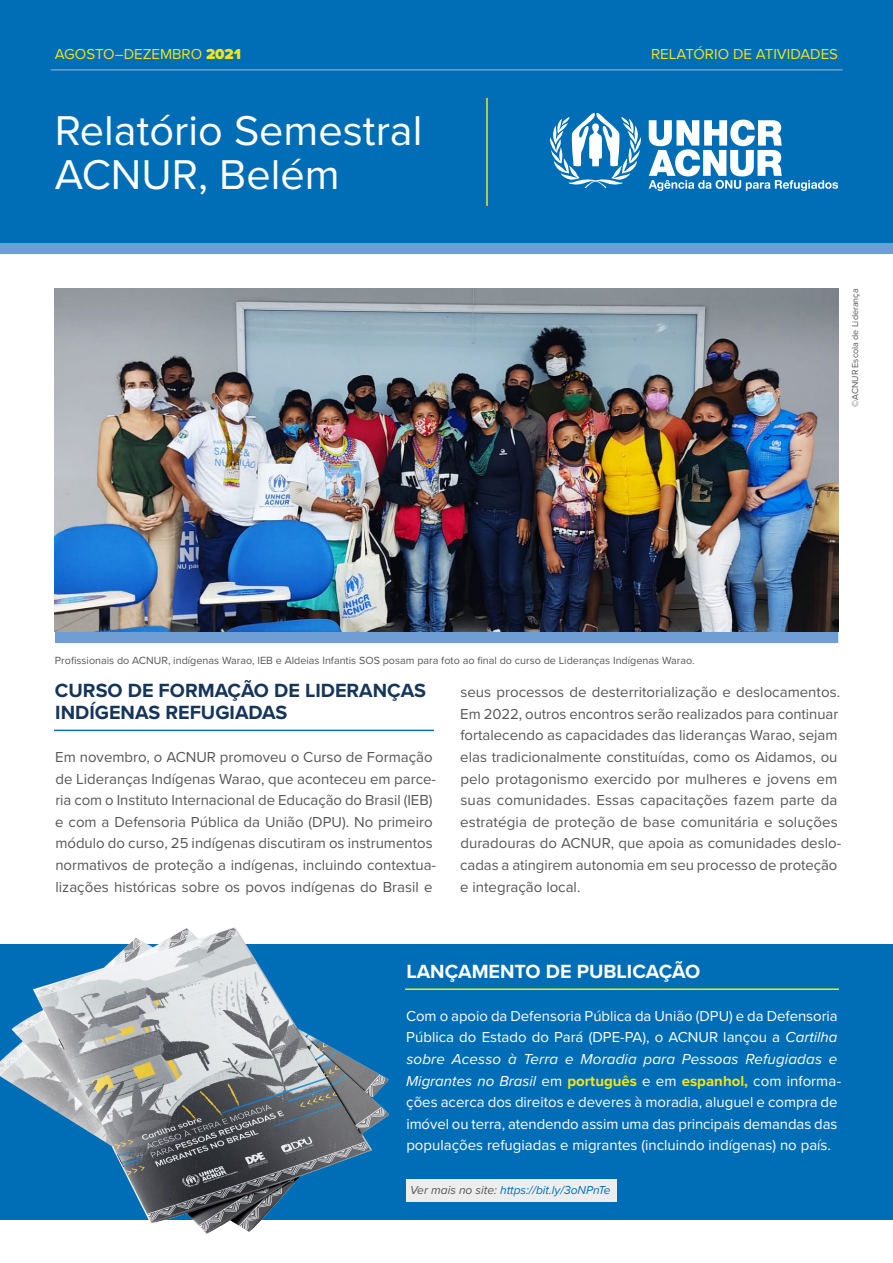
<style>
.page{position:relative;width:893px;height:1263px;background:#fff}
.page>*{position:absolute;margin:0;border:0;box-sizing:border-box;transform-origin:0 0}
.t1{font:43.2px/43.2px "Proxima Nova";color:#fff}
.t2{font:700 19.8px/21.6px "Proxima Nova";color:#16355b}
.t3{font:700 19.8px "Proxima Nova";color:#fff}
.t4{font:15px/21.6px "Proxima Nova";color:#575756}
.t5{font:15px/21.6px "Proxima Nova";color:#fff}
.t6{font:15px "Proxima Nova";color:#f2e61a}
.t7{font:italic 12px "Proxima Nova";color:#006eb7}
.t8{font:10.8px "Proxima Nova";color:#575756}
.t9{font:9px "Proxima Nova";color:#575756}
.s1{font-weight:900}
.s2{font-style:italic}
.s3{font-weight:700;color:#f2e61a}
.s4{color:#575756}
</style>
<div class="page">
<div style="left:0;top:945px;width:893px;height:275px;background:#006eb7"></div>
<div style="left:0;top:0;width:893px;height:253px;background:#006eb7"></div>
<div style="left:0;top:243px;width:893px;height:10px;background:#6f9ed4"></div>
<svg style="left:550px;top:113px;width:91px;height:75px"></svg>
<svg style="left:649px;top:120px;width:189px;height:71px"></svg>
<hr style="left:50px;top:69px;width:792px;height:2px;background:#6f9ed4">
<hr style="left:486px;top:98px;width:2px;height:108px;background:#f2e61a">
<hr style="left:54px;top:730px;width:380px;height:1px;background:#006eb7">
<div style="left:55px;top:299px;width:783px;height:343px;background:#6f9ed4"></div>
<img style="left:55px;top:288px;width:783px;height:343px">
<hr style="left:405px;top:988px;width:434px;height:2px;background:#f2e61a">
<div style="left:406px;top:1179px;width:210px;height:22px;background:#ededed"></div>
<img style="left:0;top:927px;width:389px;height:307px">
<p class="t6" style="left:55px;top:43px;width:188px">AGOSTO–DEZEMBRO <span class="s1">2021</span></p>
<p class="t6" style="left:651px;top:43px;width:188px">RELATÓRIO DE ATIVIDADES</p>
<h1 class="t1" style="left:55px;top:108px;width:369px">Relatório Semestral<br>ACNUR, Belém</h1>
<p class="t9" style="left:848px;top:407px;width:120px;rotate:-90deg">©ACNUR Escola de Liderança</p>
<p class="t8" style="left:55px;top:652px;width:641px">Profissionais do ACNUR, indígenas Warao, IEB e Aldeias Infantis SOS posam para foto ao final do curso de Lideranças Indígenas Warao.</p>
<h2 class="t2" style="left:55px;top:679px;width:373px">CURSO DE FORMAÇÃO DE LIDERANÇAS<br>INDÍGENAS REFUGIADAS</h2>
<p class="t4" style="left:55px;top:745px;width:382px">Em novembro, o ACNUR promoveu o Curso de Formação de Lideranças Indígenas Warao, que aconteceu em parce&shy;ria com o Instituto Internacional de Educação do Brasil (IEB) e com a Defensoria Pública da União (DPU). No primeiro módulo do curso, 25 indígenas discutiram os instrumentos normativos de proteção a indígenas, incluindo contextua&shy;lizações históricas sobre os povos indígenas do Brasil e</p>
<p class="t4" style="left:460px;top:681px;width:382px">seus processos de desterritorialização e deslocamentos.<br>Em 2022, outros encontros serão realizados para continuar fortalecendo as capacidades das lideranças Warao, sejam elas tradicionalmente constituídas, como os Aidamos, ou pelo protagonismo exercido por mulheres e jovens em suas comunidades. Essas capacitações fazem parte da estratégia de proteção de base comunitária e soluções duradouras do ACNUR, que apoia as comunidades deslo&shy;cadas a atingirem autonomia em seu processo de proteção e integração local.</p>
<h2 class="t3" style="left:406px;top:956px;width:295px">LANÇAMENTO DE PUBLICAÇÃO</h2>
<p class="t5" style="left:406px;top:1004px;width:437px">Com o apoio da Defensoria Pública da União (DPU) e da Defensoria Pública do Estado do Pará (DPE-PA), o ACNUR lançou a <span class="s2">Cartilha sobre Acesso à Terra e Moradia para Pessoas Refugiadas e Migrantes no Brasil</span> em <span class="s3">português</span> e em <span class="s3">espanhol,</span> com informa&shy;ções acerca dos direitos e deveres à moradia, aluguel e compra de imóvel ou terra, atendendo assim uma das principais demandas das populações refugiadas e migrantes (incluindo indígenas) no país.</p>
<p class="t7" style="left:410px;top:1181px;width:202px"><span class="s4">Ver mais no site:</span> https://bit.ly/3oNPnTe</p>
</div>
